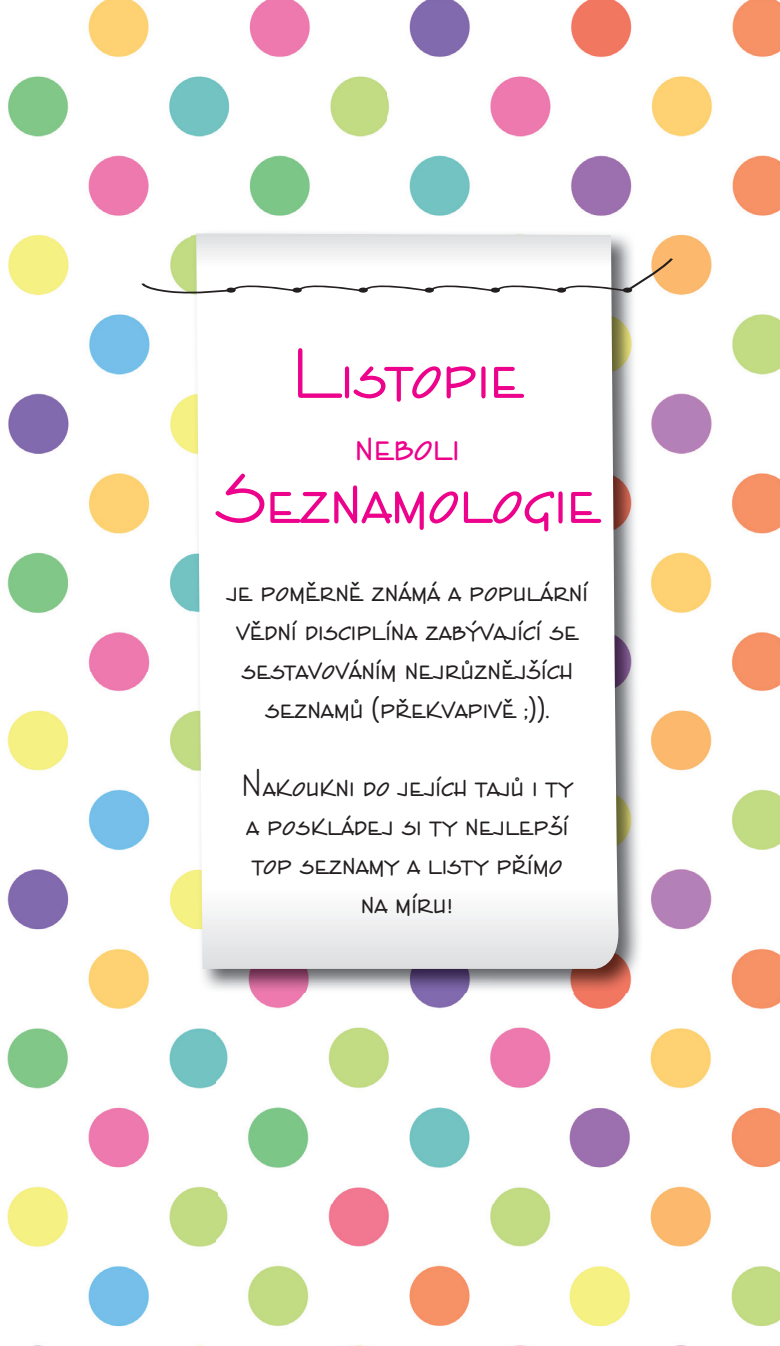
<style>
.page{position:relative;width:780px;height:1346px;background:#fff}
.page>*{position:absolute;margin:0;border:0;box-sizing:border-box;transform-origin:0 0}
.t1{font:75px "Enviro SCDOT";color:#ed028c}
.t2{font:45px "Enviro SCDOT";color:#ed028c}
.t3{font:32.5px/39px "Enviro SCDOT";color:#231f20;text-align:center}
</style>
<div class="page">
<img style="left:8px;top:0;width:772px;height:216px">
<img style="left:7px;top:235px;width:210px;height:1092px">
<img style="left:569px;top:234px;width:211px;height:1093px">
<img style="left:217px;top:993px;width:334px;height:334px">
<img style="left:192px;top:234px;width:450px;height:759px">
<svg style="left:196px;top:233px;width:423px;height:736px"></svg>
<svg style="left:141px;top:258px;width:532px;height:37px"></svg>
<h1 class="t1" style="left:292px;top:328px;width:232px">Listopie</h1>
<h2 class="t2" style="left:355px;top:418px;width:106px">neboli</h2>
<h1 class="t1" style="left:215px;top:453px;width:386px">Seznamologie</h1>
<p class="t3" style="left:227px;top:570px;width:362px">je poměrně známá a populární vědní disciplína zabývající se sestavováním nejrůznějších seznamů (překvapivě ;)).</p>
<p class="t3" style="left:242px;top:765px;width:333px">Nakoukni do jejích tajů i ty a poskládej si ty nejlepší top seznamy a listy přímo na míru!</p>
</div>
